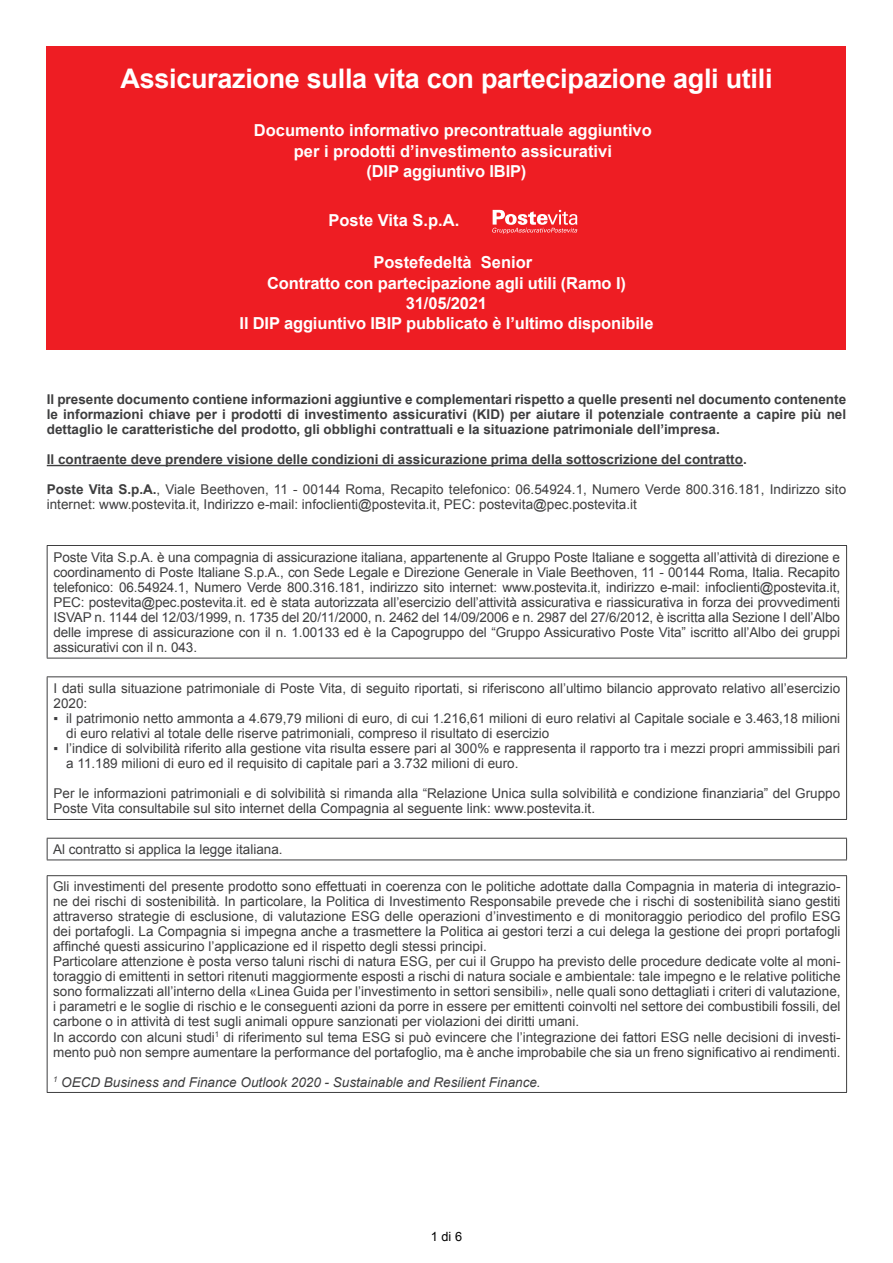
<style>
.page{position:relative;width:893px;height:1263px;background:#fff}
.page>*{position:absolute;margin:0;border:0;box-sizing:border-box;transform-origin:0 0}
.Paragrafo_base{font:700 27px "Arial";letter-spacing:-.01em;color:#fff}
.Paragrafo_base-2{font:700 16.5px "Arial";color:#fff}
.TESTI_REGULAR{font:13.5px/15px "Arial";color:#3e3e3f}
.TESTI_REGULAR-2{font:700 13.5px/15px "Arial";color:#3e3e3f;text-align:justify}
.TESTI_REGULAR-3{font:italic 13.5px "Arial";color:#3e3e3f}
.t1{font:12.75px "Arial";color:#000}
.s1{font-weight:700}
</style>
<div class="page">
<hr style="left:47px;top:465px;width:696px;height:1px;background:#3e3e3f">
<div style="left:47px;top:47px;width:799px;height:303px;background:#ee1d23"></div>
<svg style="left:492px;top:210px;width:85px;height:24px"></svg>
<hr style="left:47px;top:545px;width:800px;height:1px;background:#3e3e3f">
<hr style="left:47px;top:546px;width:1px;height:112px;background:#3e3e3f">
<hr style="left:846px;top:546px;width:1px;height:112px;background:#3e3e3f">
<hr style="left:47px;top:658px;width:800px;height:1px;background:#3e3e3f">
<hr style="left:47px;top:676px;width:800px;height:1px;background:#3e3e3f">
<hr style="left:47px;top:677px;width:1px;height:142px;background:#3e3e3f">
<hr style="left:846px;top:677px;width:1px;height:142px;background:#3e3e3f">
<hr style="left:47px;top:819px;width:800px;height:1px;background:#3e3e3f">
<hr style="left:47px;top:838px;width:800px;height:1px;background:#3e3e3f">
<svg style="left:47px;top:838px;width:1px;height:21px"></svg>
<svg style="left:846px;top:838px;width:1px;height:21px"></svg>
<hr style="left:47px;top:859px;width:800px;height:1px;background:#3e3e3f">
<hr style="left:47px;top:875px;width:800px;height:1px;background:#3e3e3f">
<hr style="left:47px;top:876px;width:1px;height:216px;background:#3e3e3f">
<hr style="left:846px;top:876px;width:1px;height:216px;background:#3e3e3f">
<hr style="left:47px;top:1092px;width:800px;height:1px;background:#3e3e3f">
<p class="Paragrafo_base" style="left:120px;top:60px;width:653px">Assicurazione sulla vita con partecipazione agli utili</p>
<p class="Paragrafo_base-2" style="left:254px;top:119px;width:399px">Documento informativo precontrattuale aggiuntivo</p>
<p class="Paragrafo_base-2" style="left:294px;top:140px;width:320px">per i prodotti d’investimento assicurativi</p>
<p class="Paragrafo_base-2" style="left:367px;top:160px;width:161px">(DIP aggiuntivo IBIP)</p>
<p class="Paragrafo_base-2" style="left:328px;top:210px;width:132px">Poste Vita S.p.A.</p>
<p class="Paragrafo_base-2" style="left:374px;top:251px;width:160px">Postefedeltà Senior</p>
<p class="Paragrafo_base-2" style="left:267px;top:273px;width:360px">Contratto con partecipazione agli utili (Ramo I)</p>
<p class="Paragrafo_base-2" style="left:406px;top:292px;width:83px">31/05/2021</p>
<p class="Paragrafo_base-2" style="left:240px;top:312px;width:415px">Il DIP aggiuntivo IBIP pubblicato è l’ultimo disponibile</p>
<p class="TESTI_REGULAR-2" style="left:47px;top:392px;width:801px">Il presente documento contiene informazioni aggiuntive e complementari rispetto a quelle presenti nel documento contenente le informazioni chiave per i prodotti di investimento assicurativi (KID) per aiutare il potenziale contraente a capire più nel dettaglio le caratteristiche del prodotto, gli obblighi contrattuali e la situazione patrimoniale dell’impresa.</p>
<p class="TESTI_REGULAR-2" style="left:47px;top:452px;width:701px">Il contraente deve prendere visione delle condizioni di assicurazione prima della sottoscrizione del contratto.</p>
<p class="TESTI_REGULAR" style="left:47px;top:482px;width:801px"><span class="s1">Poste Vita S.p.A.</span>, Viale Beethoven, 11 - 00144 Roma, Recapito telefonico: 06.54924.1, Numero Verde 800.316.181, Indirizzo sito internet: www.postevita.it, Indirizzo e-mail: infoclienti@postevita.it, PEC: postevita@pec.postevita.it</p>
<p class="TESTI_REGULAR" style="left:54px;top:550px;width:788px;text-align:justify">Poste Vita S.p.A. è una compagnia di assicurazione italiana, appartenente al Gruppo Poste Italiane e soggetta all’attività di direzione e coordinamento di Poste Italiane S.p.A., con Sede Legale e Direzione Generale in Viale Beethoven, 11 - 00144 Roma, Italia. Recapito telefonico: 06.54924.1, Numero Verde 800.316.181, indirizzo sito internet: www.postevita.it, indirizzo e-mail: infoclienti@postevita.it, PEC: postevita@pec.postevita.it. ed è stata autorizzata all’esercizio dell’attività assicurativa e riassicurativa in forza dei provvedimenti ISVAP n. 1144 del 12/03/1999, n. 1735 del 20/11/2000, n. 2462 del 14/09/2006 e n. 2987 del 27/6/2012, è iscritta alla Sezione I dell’Albo delle imprese di assicurazione con il n. 1.00133 ed è la Capogruppo del “Gruppo Assicurativo Poste Vita” iscritto all’Albo dei gruppi assicurativi con il n. 043.</p>
<p class="TESTI_REGULAR" style="left:54px;top:681px;width:788px">I dati sulla situazione patrimoniale di Poste Vita, di seguito riportati, si riferiscono all’ultimo bilancio approvato relativo all’esercizio<br>2020:</p>
<p class="TESTI_REGULAR" style="left:66px;top:711px;width:775px;text-indent:-13px">▪ il patrimonio netto ammonta a 4.679,79 milioni di euro, di cui 1.216,61 milioni di euro relativi al Capitale sociale e 3.463,18 milioni di euro relativi al totale delle riserve patrimoniali, compreso il risultato di esercizio</p>
<p class="TESTI_REGULAR" style="left:66px;top:741px;width:775px;text-indent:-13px">▪ l’indice di solvibilità riferito alla gestione vita risulta essere pari al 300% e rappresenta il rapporto tra i mezzi propri ammissibili pari a 11.189 milioni di euro ed il requisito di capitale pari a 3.732 milioni di euro.</p>
<p class="TESTI_REGULAR" style="left:54px;top:786px;width:788px">Per le informazioni patrimoniali e di solvibilità si rimanda alla “Relazione Unica sulla solvibilità e condizione finanziaria” del Gruppo<br>Poste Vita consultabile sul sito internet della Compagnia al seguente link: www.postevita.it.</p>
<p class="TESTI_REGULAR" style="left:53px;top:842px;width:231px">Al contratto si applica la legge italiana.</p>
<p class="TESTI_REGULAR" style="left:53px;top:879px;width:789px;text-align:justify">Gli investimenti del presente prodotto sono effettuati in coerenza con le politiche adottate dalla Compagnia in materia di integrazio&shy;ne dei rischi di sostenibilità. In particolare, la Politica di Investimento Responsabile prevede che i rischi di sostenibilità siano gestiti attraverso strategie di esclusione, di valutazione ESG delle operazioni d’investimento e di monitoraggio periodico del profilo ESG dei portafogli. La Compagnia si impegna anche a trasmettere la Politica ai gestori terzi a cui delega la gestione dei propri portafogli affinché questi assicurino l’applicazione ed il rispetto degli stessi principi.</p>
<p class="TESTI_REGULAR" style="left:53px;top:954px;width:789px;text-align:justify">Particolare attenzione è posta verso taluni rischi di natura ESG, per cui il Gruppo ha previsto delle procedure dedicate volte al moni&shy;toraggio di emittenti in settori ritenuti maggiormente esposti a rischi di natura sociale e ambientale: tale impegno e le relative politiche sono formalizzati all’interno della «Linea Guida per l’investimento in settori sensibili», nelle quali sono dettagliati i criteri di valutazione, i parametri e le soglie di rischio e le conseguenti azioni da porre in essere per emittenti coinvolti nel settore dei combustibili fossili, del carbone o in attività di test sugli animali oppure sanzionati per violazioni dei diritti umani.</p>
<p class="TESTI_REGULAR" style="left:53px;top:1029px;width:789px">In accordo con alcuni studi<sup>1</sup> di riferimento sul tema ESG si può evincere che l’integrazione dei fattori ESG nelle decisioni di investi&shy;mento può non sempre aumentare la performance del portafoglio, ma è anche improbabile che sia un freno significativo ai rendimenti.</p>
<p class="TESTI_REGULAR-3" style="left:53px;top:1073px;width:489px"><sup>1</sup> OECD Business and Finance Outlook 2020 - Sustainable and Resilient Finance.</p>
<p class="t1" style="left:431px;top:1228px;width:33px">1 di 6</p>
</div>
